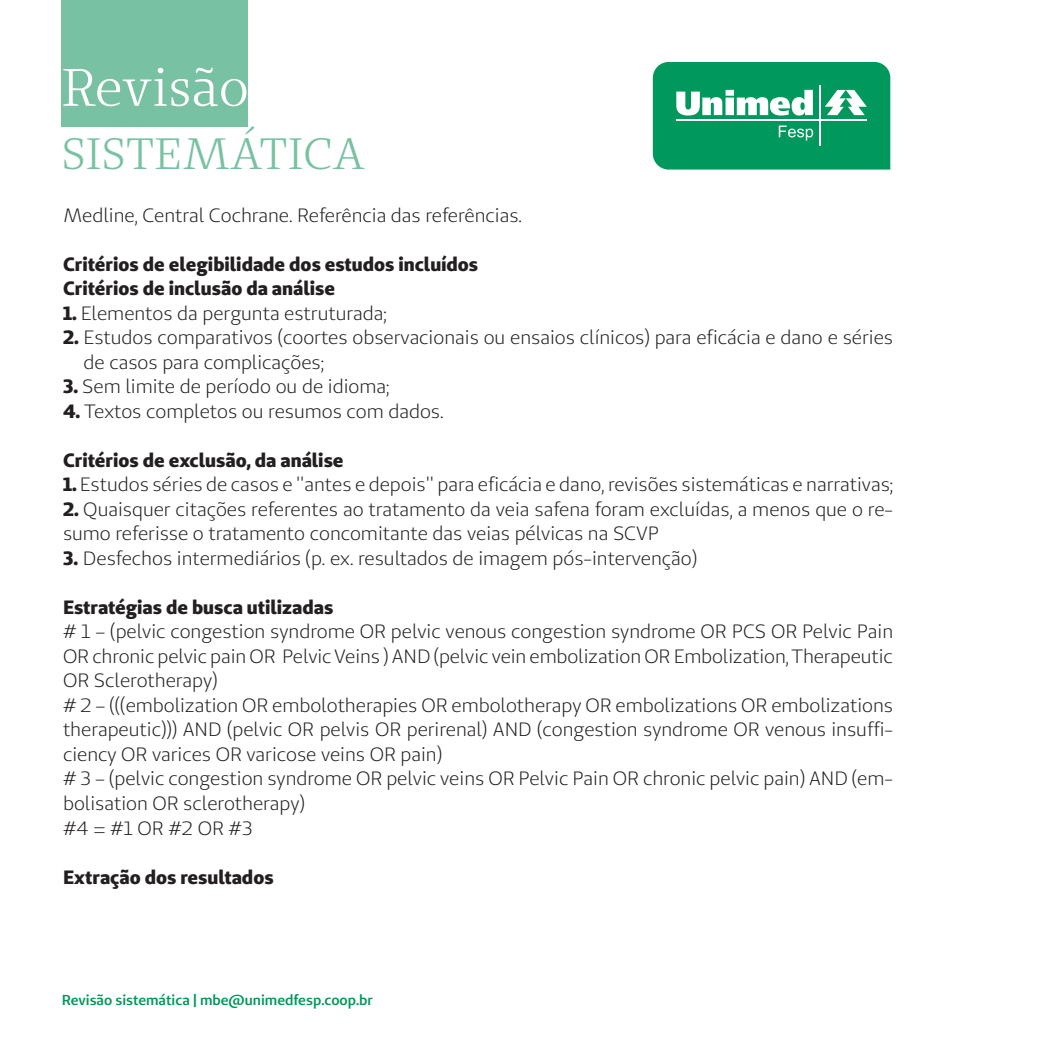
<style>
.page{position:relative;width:1042px;height:1042px;background:#fff}
.page>*{position:absolute;margin:0;border:0;box-sizing:border-box;transform-origin:0 0}
.t1{font:52.5px "Unimed Serif";color:#fff}
.t2{font:43.75px "Unimed Serif";letter-spacing:.01em;color:#78c1a2}
.Texto{font:19.25px/24.5px "Unimed Sans";color:#231f20}
.Texto-2{font:800 19.25px "Unimed Sans";color:#231f20}
.t3{font:600 14.35px "Unimed Sans";color:#00985c}
.s1{font-weight:800}
</style>
<div class="page">
<div style="left:61px;top:0;width:187px;height:127px;background:#78c1a2"></div>
<svg style="left:652px;top:62px;width:239px;height:108px"></svg>
<h1 class="t1" style="left:62px;top:54px;width:189px">Revisão</h1>
<h2 class="t2" style="left:62px;top:126px;width:305px">SISTEMÁTICA</h2>
<p class="Texto" style="left:63px;top:203px;width:460px">Medline, Central Cochrane. Referência das referências.</p>
<p class="Texto-2" style="left:63px;top:251px;width:417px">Critérios de elegibilidade dos estudos incluídos</p>
<p class="Texto-2" style="left:63px;top:276px;width:273px">Critérios de inclusão da análise</p>
<p class="Texto" style="left:63px;top:301px;width:325px"><span class="s1">1.</span> Elementos da pergunta estruturada;</p>
<p class="Texto" style="left:84px;top:325px;width:811px;text-indent:-21px"><span class="s1">2.</span> Estudos comparativos (coortes observacionais ou ensaios clínicos) para eficácia e dano e séries de casos para complicações;</p>
<p class="Texto" style="left:63px;top:374px;width:328px"><span class="s1">3.</span> Sem limite de período ou de idioma;</p>
<p class="Texto" style="left:63px;top:399px;width:382px"><span class="s1">4.</span> Textos completos ou resumos com dados.</p>
<p class="Texto-2" style="left:63px;top:447px;width:282px">Critérios de exclusão, da análise</p>
<p class="Texto" style="left:63px;top:472px;width:832px"><span class="s1">1.</span> Estudos séries de casos e "antes e depois" para eficácia e dano, revisões sistemáticas e narrativas;</p>
<p class="Texto" style="left:63px;top:497px;width:831px"><span class="s1">2.</span> Quaisquer citações referentes ao tratamento da veia safena foram excluídas, a menos que o re&shy;sumo referisse o tratamento concomitante das veias pélvicas na SCVP</p>
<p class="Texto" style="left:63px;top:546px;width:636px"><span class="s1">3.</span> Desfechos intermediários (p. ex. resultados de imagem pós-intervenção)</p>
<p class="Texto-2" style="left:63px;top:594px;width:272px">Estratégias de busca utilizadas</p>
<p class="Texto" style="left:63px;top:619px;width:832px;text-align:justify"># 1 – (pelvic congestion syndrome OR pelvic venous congestion syndrome OR PCS OR Pelvic Pain OR chronic pelvic pain OR Pelvic Veins ) AND (pelvic vein embolization OR Embolization, Therapeutic OR Sclerotherapy)</p>
<p class="Texto" style="left:63px;top:693px;width:831px;text-align:justify"># 2 – (((embolization OR embolotherapies OR embolotherapy OR embolizations OR embolizations therapeutic))) AND (pelvic OR pelvis OR perirenal) AND (congestion syndrome OR venous insuffi&shy;ciency OR varices OR varicose veins OR pain)</p>
<p class="Texto" style="left:63px;top:766px;width:831px"># 3 – (pelvic congestion syndrome OR pelvic veins OR Pelvic Pain OR chronic pelvic pain) AND (em&shy;bolisation OR sclerotherapy)</p>
<p class="Texto" style="left:63px;top:815px;width:191px">#4 = #1 OR #2 OR #3</p>
<p class="Texto-2" style="left:63px;top:864px;width:212px">Extração dos resultados</p>
<p class="t3" style="left:62px;top:990px;width:313px">Revisão sistemática | mbe@unimedfesp.coop.br</p>
</div>
